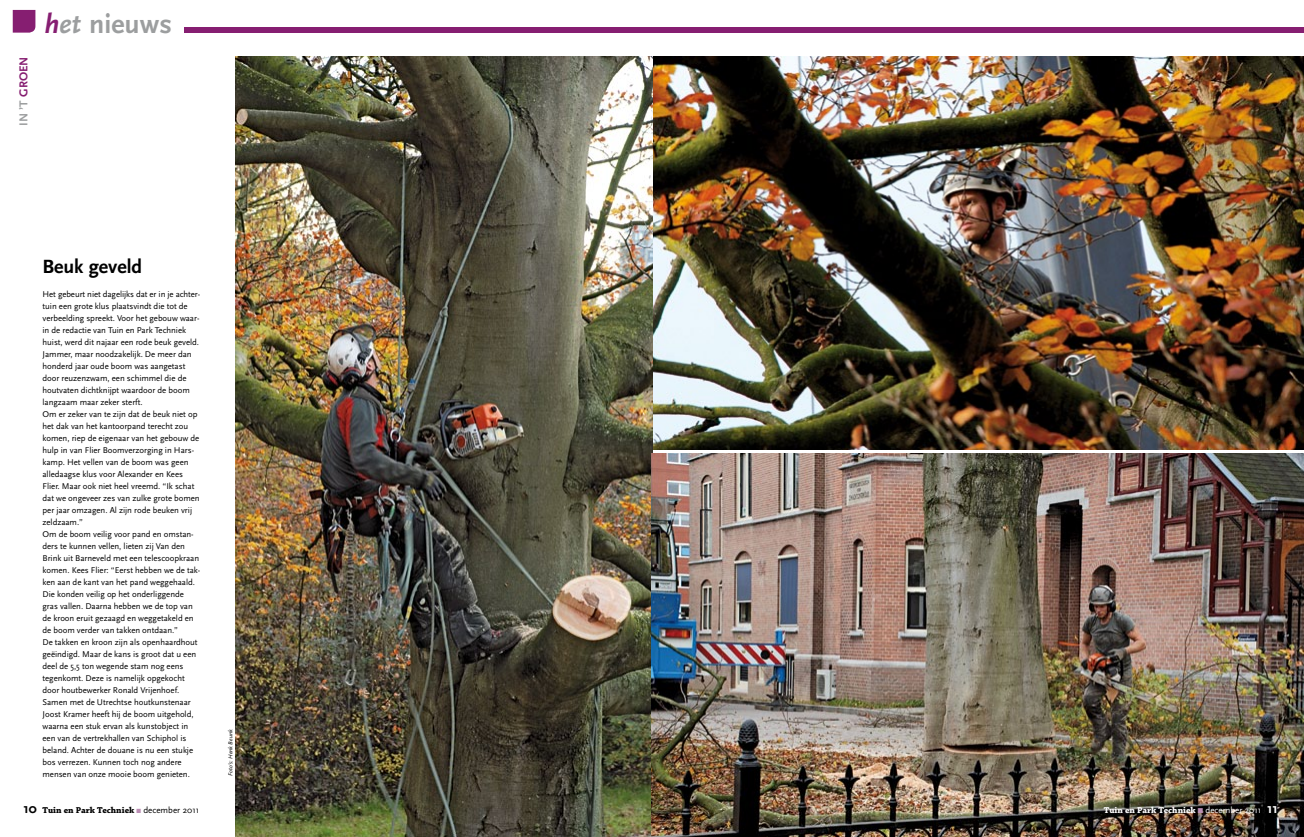
<style>
.page{position:relative;width:1304px;height:837px;background:#fff}
.page>*{position:absolute;margin:0;border:0;box-sizing:border-box;transform-origin:0 0}
.t1{font:700 28px "Scala Sans OT";color:#9c9e9f}
.t2{font:700 20px "Scala Sans OT";letter-spacing:-.005em;color:#000}
.t3{font:700 12px "Scala Sans OT";color:#861e71}
.t4{font:700 9px "Chaparral Pro";color:#000}
.t5{font:700 9px "Chaparral Pro";color:#fff}
.t6{font:8.8px/12px "Scala Sans OT";letter-spacing:-.005em;color:#000}
.t7{font:italic 6px "Scala Sans OT";letter-spacing:-.005em;color:#000}
.s1{color:#9c9e9f}
.s2{font-style:italic;color:#861e71}
.s3{font-style:italic}
.s4{font-family:"Scala Sans OT";font-size:14px}
.s5{color:#bb8eb4}
.s6{font-family:"Scala Sans OT";font-weight:400}
</style>
<div class="page">
<svg style="left:13px;top:10px;width:22px;height:23px"></svg>
<div style="left:185px;top:27px;width:467px;height:6px;background:#861e71"></div>
<div style="left:652px;top:27px;width:652px;height:6px;background:#861e71"></div>
<img style="left:653px;top:57px;width:651px;height:392px">
<img style="left:235px;top:57px;width:418px;height:779px">
<img style="left:652px;top:453px;width:652px;height:383px">
<h3 class="t3" style="left:17px;top:126px;width:71px;rotate:-90deg"><span class="s1">IN ’T</span> GROEN</h3>
<h1 class="t1" style="left:44px;top:8px;width:129px"><span class="s2">h</span><span class="s3">et</span> nieuws</h1>
<h2 class="t2" style="left:43px;top:255px;width:101px">Beuk geveld</h2>
<p class="t6" style="left:43px;top:288px;width:159px">Het gebeurt niet dagelijks dat er in je achter&shy;tuin een grote klus plaatsvindt die tot de verbeelding spreekt. Voor het gebouw waar&shy;in de redactie van Tuin en Park Techniek huist, werd dit najaar een rode beuk geveld.<br>Jammer, maar noodzakelijk. De meer dan honderd jaar oude boom was aangetast door reuzenzwam, een schimmel die de houtvaten dichtknijpt waardoor de boom langzaam maar zeker sterft.<br>Om er zeker van te zijn dat de beuk niet op het dak van het kantoorpand terecht zou komen, riep de eigenaar van het gebouw de hulp in van Flier Boomverzorging in Hars&shy;kamp. Het vellen van de boom was geen alledaagse klus voor Alexander en Kees Flier. Maar ook niet heel vreemd. “Ik schat dat we ongeveer zes van zulke grote bomen per jaar omzagen. Al zijn rode beuken vrij zeldzaam.”<br>Om de boom veilig voor pand en omstan&shy;ders te kunnen vellen, lieten zij Van den Brink uit Barneveld met een telescoopkraan komen. Kees Flier: “Eerst hebben we de tak&shy;ken aan de kant van het pand weggehaald.<br>Die konden veilig op het onderliggende gras vallen. Daarna hebben we de top van de kroon eruit gezaagd en weggetakeld en de boom verder van takken ontdaan.”<br>De takken en kroon zijn als openhaardhout geëindigd. Maar de kans is groot dat u een deel de 5,5 ton wegende stam nog eens tegenkomt. Deze is namelijk opgekocht door houtbewerker Ronald Vrijenhoef.<br>Samen met de Utrechtse houtkunstenaar Joost Kramer heeft hij de boom uitgehold, waarna een stuk ervan als kunstobject in een van de vertrekhallen van Schiphol is beland. Achter de douane is nu een stukje bos verrezen. Kunnen toch nog andere mensen van onze mooie boom genieten.</p>
<p class="t7" style="left:227px;top:775px;width:48px;rotate:-90deg">Foto’s: Henk Beunk</p>
<p class="t4" style="left:23px;top:804px;width:177px"><span class="s4">10</span> Tuin en Park Techniek <span class="s5">■</span> <span class="s6">december 2011</span></p>
<p class="t5" style="left:1104px;top:804px;width:176px">Tuin en Park Techniek <span class="s5">■</span> <span class="s6">december 2011</span> <span class="s4">11</span></p>
</div>
